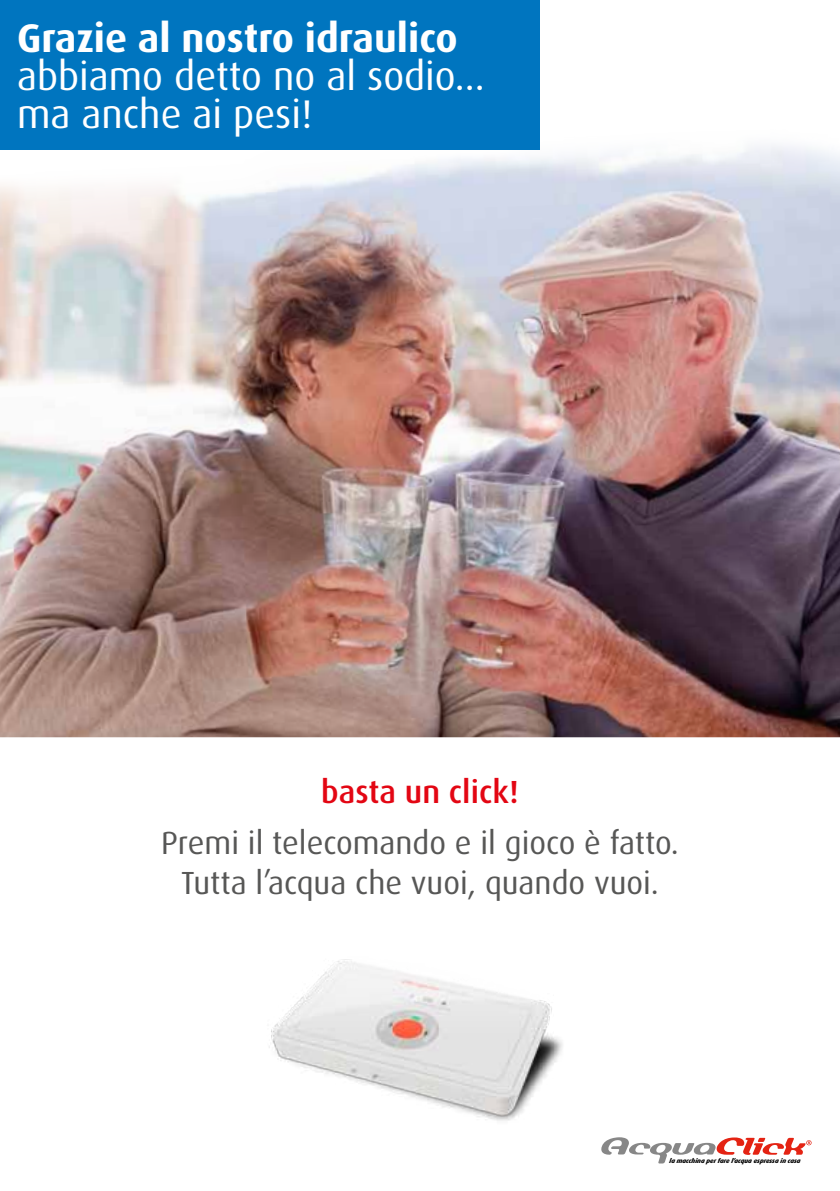
<style>
.page{position:relative;width:840px;height:1191px;background:#fff}
.page>*{position:absolute;margin:0;border:0;box-sizing:border-box;transform-origin:0 0}
.t1{font:40px/38px "Dax";color:#fff}
.t2{font:700 40px "Dax";color:#fff}
.t3{font:32px/40px "Dax";color:#575756;text-align:center}
.t4{font:500 32px "Dax";color:#e30613}
.t5{font:italic 800 6.4px "Dax";letter-spacing:-.01em;color:#000}
</style>
<div class="page">
<img style="left:0;top:127px;width:839px;height:610px">
<img style="left:269px;top:959px;width:294px;height:162px">
<div style="left:0;top:0;width:539px;height:149px;background:#0075bf"></div>
<svg style="left:601px;top:1137px;width:210px;height:26px"></svg>
<p class="t2" style="left:17px;top:16px;width:442px">Grazie al nostro idraulico</p>
<p class="t1" style="left:17px;top:58px;width:469px">abbiamo detto no al sodio... ma anche ai pesi!</p>
<p class="t4" style="left:321px;top:773px;width:199px">basta un click!</p>
<p class="t3" style="left:161px;top:823px;width:519px">Premi il telecomando e il gioco è fatto.<br>Tutta l’acqua che vuoi, quando vuoi.</p>
<p class="t5" style="left:668px;top:1157px;width:134px">la macchina p er fare l ’acqua esp ressa in casa</p>
</div>
